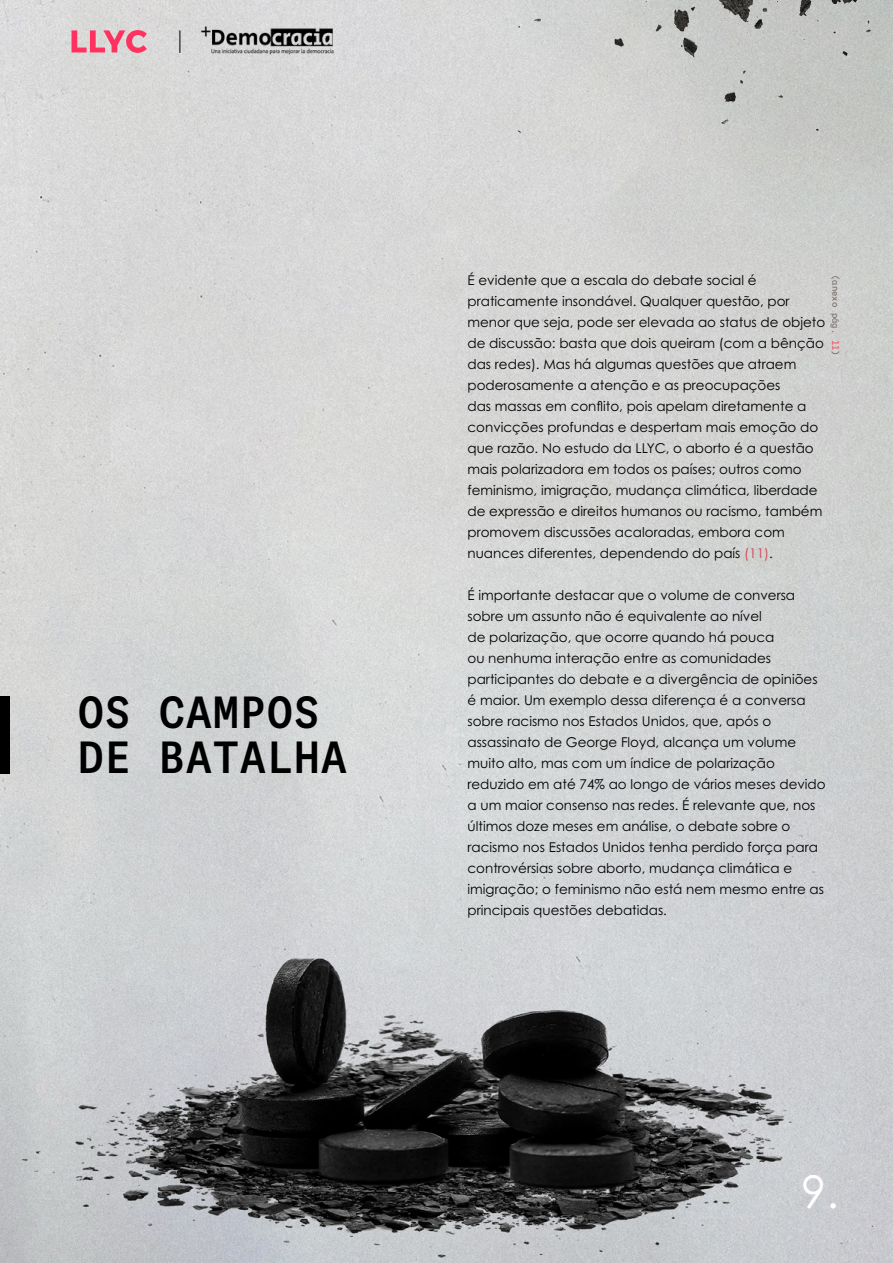
<style>
.page{position:relative;width:893px;height:1263px;background:#fff}
.page>*{position:absolute;margin:0;border:0;box-sizing:border-box;transform-origin:0 0}
.t1{font:500 45px/45px "Auger Mono";color:#000}
.t2{font:45px "Century Gothic Pro";color:#fff}
.t3{font:13.5px/21px "Century Gothic Pro";color:#000}
.t4{font:9px "Auger Mono";color:#6c6361}
.s1{color:#d64254}
.s2{color:#000101}
.s3{color:#f74054}
</style>
<div class="page">
<img style="left:0;top:0;width:893px;height:1263px">
<div style="left:0;top:696px;width:10px;height:77px;background:#000"></div>
<img style="left:518px;top:0;width:375px;height:185px">
<svg style="left:180px;top:30px;width:1px;height:23px"></svg>
<svg style="left:72px;top:30px;width:75px;height:23px;background:#e98da1"></svg>
<img style="left:195px;top:21px;width:147px;height:38px">
<h1 class="t1" style="left:77px;top:690px;width:271px">OS CAMPOS<br>DE BATALHA</h1>
<p class="t3" style="left:467px;top:269px;width:359px">É evidente que a escala do debate social é praticamente insondável. Qualquer questão, por menor que seja, pode ser elevada ao status de objeto de discussão: basta que dois queiram (com a bênção das redes). Mas há algumas questões que atraem poderosamente a atenção e as preocupações<br>das massas em conflito, pois apelam diretamente a convicções profundas e despertam mais emoção do que razão. No estudo da LLYC, o aborto é a questão mais polarizadora em todos os países; outros como feminismo, imigração, mudança climática, liberdade de expressão e direitos humanos ou racismo, também promovem discussões acaloradas, embora com nuances diferentes, dependendo do país <span class="s1">(11)</span><span class="s2">.</span></p>
<p class="t3" style="left:467px;top:584px;width:360px">É importante destacar que o volume de conversa sobre um assunto não é equivalente ao nível<br>de polarização, que ocorre quando há pouca<br>ou nenhuma interação entre as comunidades participantes do debate e a divergência de opiniões é maior. Um exemplo dessa diferença é a conversa sobre racismo nos Estados Unidos, que, após o assassinato de George Floyd, alcança um volume muito alto, mas com um índice de polarização reduzido em até 74% ao longo de vários meses devido a um maior consenso nas redes. É relevante que, nos últimos doze meses em análise, o debate sobre o racismo nos Estados Unidos tenha perdido força para controvérsias sobre aborto, mudança climática e imigração; o feminismo não está nem mesmo entre as principais questões debatidas.</p>
<p class="t4" style="left:841px;top:275px;width:83px;rotate:90deg">(anexo pág. <span class="s3">11</span>)</p>
<h1 class="t2" style="left:801px;top:1165px;width:39px">9.</h1>
</div>
